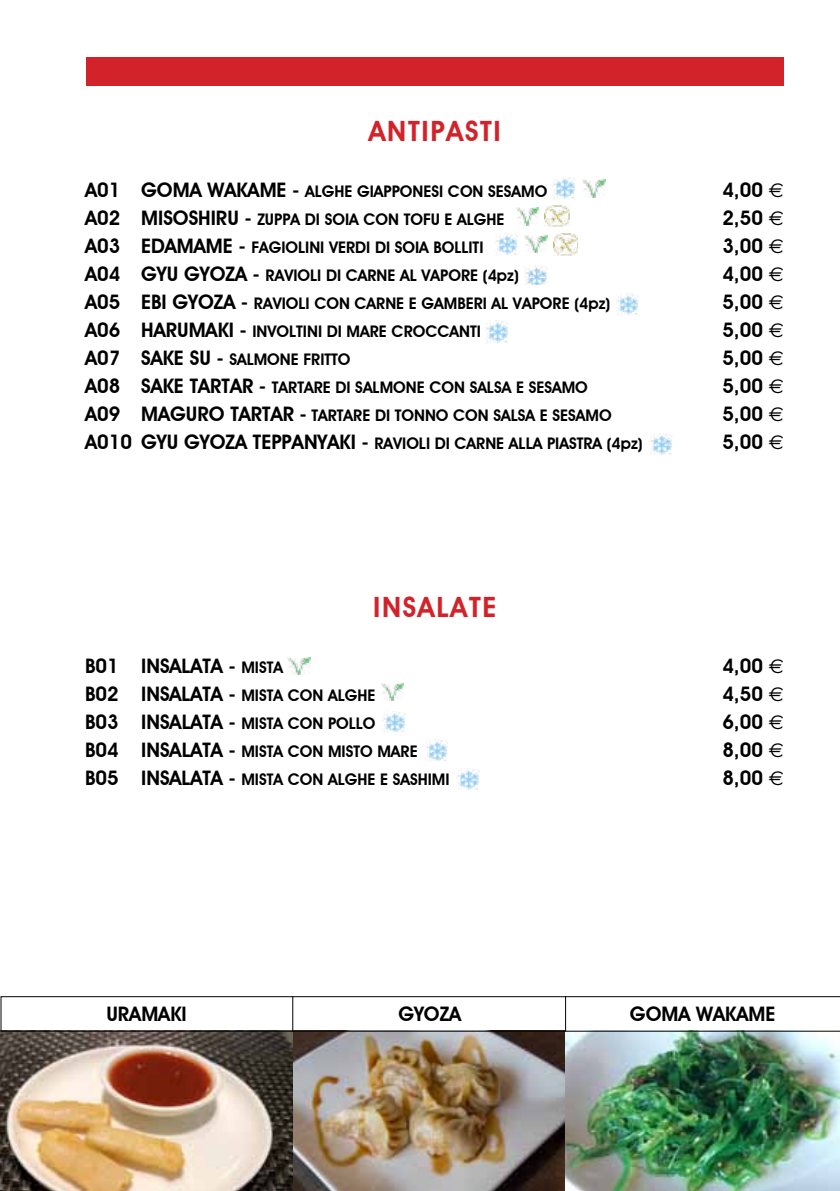
<style>
.page{position:relative;width:840px;height:1191px;background:#fff}
.page>*{position:absolute;margin:0;border:0;box-sizing:border-box;transform-origin:0 0}
.t1{font:600 28px "Avant Garde IT Cby BT";letter-spacing:.06em;color:#d2232a}
.t2{font:600 20px "Avant Garde IT Cby BT";color:#000}
.t3{font:600 16px "Avant Garde IT Cby BT";color:#000}
.s1{font-size:20px}
.s2{font-family:"Euro Sans";font-weight:400}
.s3{font-size:16px}
</style>
<div class="page">
<img style="left:552px;top:177px;width:23px;height:22px">
<img style="left:582px;top:180px;width:22px;height:17px">
<img style="left:516px;top:208px;width:22px;height:17px">
<img style="left:544px;top:205px;width:25px;height:22px">
<img style="left:495px;top:233px;width:23px;height:22px">
<img style="left:524px;top:235px;width:23px;height:17px">
<img style="left:553px;top:234px;width:24px;height:21px">
<img style="left:524px;top:266px;width:24px;height:19px">
<img style="left:616px;top:293px;width:23px;height:22px">
<img style="left:485px;top:321px;width:23px;height:22px">
<img style="left:649px;top:433px;width:24px;height:21px">
<img style="left:288px;top:657px;width:22px;height:18px">
<img style="left:381px;top:683px;width:22px;height:17px">
<img style="left:382px;top:711px;width:24px;height:21px">
<img style="left:425px;top:740px;width:23px;height:20px">
<img style="left:456px;top:768px;width:24px;height:21px">
<img style="left:0;top:1031px;width:839px;height:160px">
<div style="left:86px;top:58px;width:696px;height:28px;background:#d2232a"></div>
<svg style="left:0;top:996px;width:839px;height:35px"></svg>
<hr style="left:292px;top:996px;width:1px;height:35px;background:#000">
<hr style="left:564px;top:996px;width:1px;height:35px;background:#000">
<h1 class="t1" style="left:368px;top:114px;width:133px">ANTIPASTI</h1>
<p class="t3" style="left:85px;top:181px;width:463px"><span class="s1">A01 GOMA WAKAME -</span> ALGHE GIAPPONESI CON SESAMO</p>
<p class="t2" style="left:722px;top:177px;width:63px">4,00 <span class="s2">4</span></p>
<p class="t3" style="left:85px;top:209px;width:420px"><span class="s1">A02 MISOSHIRU -</span> ZUPPA DI SOIA CON TOFU E ALGHE</p>
<p class="t2" style="left:722px;top:205px;width:63px">2,50 <span class="s2">4</span></p>
<p class="t3" style="left:85px;top:237px;width:399px"><span class="s1">A03 EDAMAME -</span> FAGIOLINI VERDI DI SOIA BOLLITI</p>
<p class="t2" style="left:722px;top:233px;width:63px">3,00 <span class="s2">4</span></p>
<p class="t3" style="left:85px;top:265px;width:435px"><span class="s1">A04 GYU GYOZA -</span> RAVIOLI DI CARNE AL VAPORE (4pz)</p>
<p class="t2" style="left:722px;top:261px;width:63px">4,00 <span class="s2">4</span></p>
<p class="t3" style="left:85px;top:293px;width:526px"><span class="s1">A05 EBI GYOZA -</span> RAVIOLI CON CARNE E GAMBERI AL VAPORE (4pz)</p>
<p class="t2" style="left:722px;top:289px;width:63px">5,00 <span class="s2">4</span></p>
<p class="t3" style="left:85px;top:321px;width:397px"><span class="s1">A06 HARUMAKI -</span> INVOLTINI DI MARE CROCCANTI</p>
<p class="t2" style="left:722px;top:317px;width:63px">5,00 <span class="s2">4</span></p>
<p class="t3" style="left:85px;top:349px;width:267px"><span class="s1">A07 SAKE SU -</span> SALMONE FRITTO</p>
<p class="t2" style="left:722px;top:345px;width:63px">5,00 <span class="s2">4</span></p>
<p class="t3" style="left:85px;top:377px;width:504px"><span class="s1">A08 SAKE TARTAR -</span> TARTARE DI SALMONE CON SALSA E SESAMO</p>
<p class="t2" style="left:722px;top:373px;width:63px">5,00 <span class="s2">4</span></p>
<p class="t3" style="left:85px;top:405px;width:527px"><span class="s1">A09 MAGURO TARTAR -</span> TARTARE DI TONNO CON SALSA E SESAMO</p>
<p class="t2" style="left:722px;top:401px;width:63px">5,00 <span class="s2">4</span></p>
<p class="t3" style="left:85px;top:433px;width:558px"><span class="s1">A010 GYU GYOZA TEPPANYAKI -</span> RAVIOLI DI CARNE ALLA PIASTRA (4pz)</p>
<p class="t2" style="left:722px;top:429px;width:63px">5,00 <span class="s2">4</span></p>
<h1 class="t1" style="left:373px;top:590px;width:125px">INSALATE</h1>
<p class="t2" style="left:85px;top:653px;width:199px">B01 INSALATA - <span class="s3">MISTA</span></p>
<p class="t2" style="left:722px;top:653px;width:63px">4,00 <span class="s2">4</span></p>
<p class="t3" style="left:85px;top:685px;width:291px"><span class="s1">B02 INSALATA -</span> MISTA CON ALGHE</p>
<p class="t2" style="left:722px;top:681px;width:63px">4,50 <span class="s2">4</span></p>
<p class="t3" style="left:85px;top:713px;width:292px"><span class="s1">B03 INSALATA -</span> MISTA CON POLLO</p>
<p class="t2" style="left:722px;top:709px;width:63px">6,00 <span class="s2">4</span></p>
<p class="t3" style="left:85px;top:741px;width:334px"><span class="s1">B04 INSALATA -</span> MISTA CON MISTO MARE</p>
<p class="t2" style="left:722px;top:737px;width:63px">8,00 <span class="s2">4</span></p>
<p class="t3" style="left:85px;top:769px;width:366px"><span class="s1">B05 INSALATA -</span> MISTA CON ALGHE E SASHIMI</p>
<p class="t2" style="left:722px;top:765px;width:63px">8,00 <span class="s2">4</span></p>
<p class="t2" style="left:106px;top:1001px;width:82px">URAMAKI</p>
<p class="t2" style="left:398px;top:1001px;width:64px">GYOZA</p>
<p class="t2" style="left:629px;top:1001px;width:147px">GOMA WAKAME</p>
</div>
